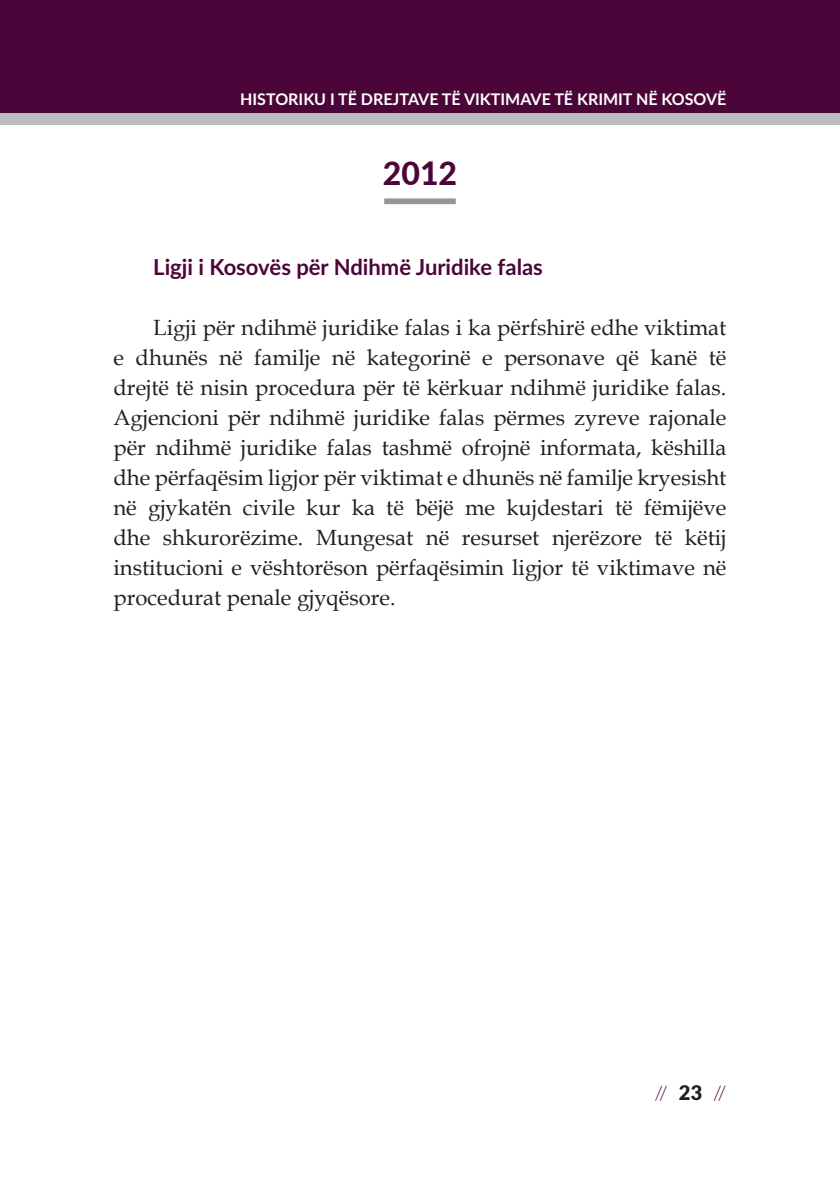
<style>
.page{position:relative;width:840px;height:1191px;background:#fff}
.page>*{position:absolute;margin:0;border:0;box-sizing:border-box;transform-origin:0 0}
.t1{font:800 32px "Lato";color:#4c0539}
.t2{font:22px/30px "Book Antiqua";color:#231f20;text-align:justify}
.t3{font:700 22px "Lato";color:#4c0539}
.t4{font:300 20px "Lato";color:#4c0539}
.t5{font:700 16px "Lato";color:#fff}
.s1{font-weight:900;color:#231f20}
</style>
<div class="page">
<div style="left:0;top:0;width:839px;height:113px;background:#4c0539"></div>
<div style="left:0;top:113px;width:839px;height:12px;background:#bcbdc0"></div>
<div style="left:384px;top:198px;width:71px;height:6px;background:#939598"></div>
<p class="t5" style="left:240px;top:87px;width:487px">HISTORIKU I TË DREJTAVE TË VIKTIMAVE TË KRIMIT NË KOSOVË</p>
<h1 class="t1" style="left:382px;top:149px;width:76px">2012</h1>
<p class="t3" style="left:153px;top:250px;width:391px">Ligji i Kosovës për Ndihmë Juridike falas</p>
<p class="t2" style="left:113px;top:312px;width:614px;text-indent:40px">Ligji për ndihmë juridike falas i ka përfshirë edhe viktimat e dhunës në familje në kategorinë e personave që kanë të drejtë të nisin procedura për të kërkuar ndihmë juridike falas.<br>Agjencioni për ndihmë juridike falas përmes zyreve rajonale për ndihmë juridike falas tashmë ofrojnë informata, këshilla dhe përfaqësim ligjor për viktimat e dhunës në familje kryesisht në gjykatën civile kur ka të bëjë me kujdestari të fëmijëve dhe shkurorëzime. Mungesat në resurset njerëzore të këtij institucioni e vështorëson përfaqësimin ligjor të viktimave në procedurat penale gjyqësore.</p>
<p class="t4" style="left:654px;top:1079px;width:73px">// <span class="s1">2 3</span> //</p>
</div>
